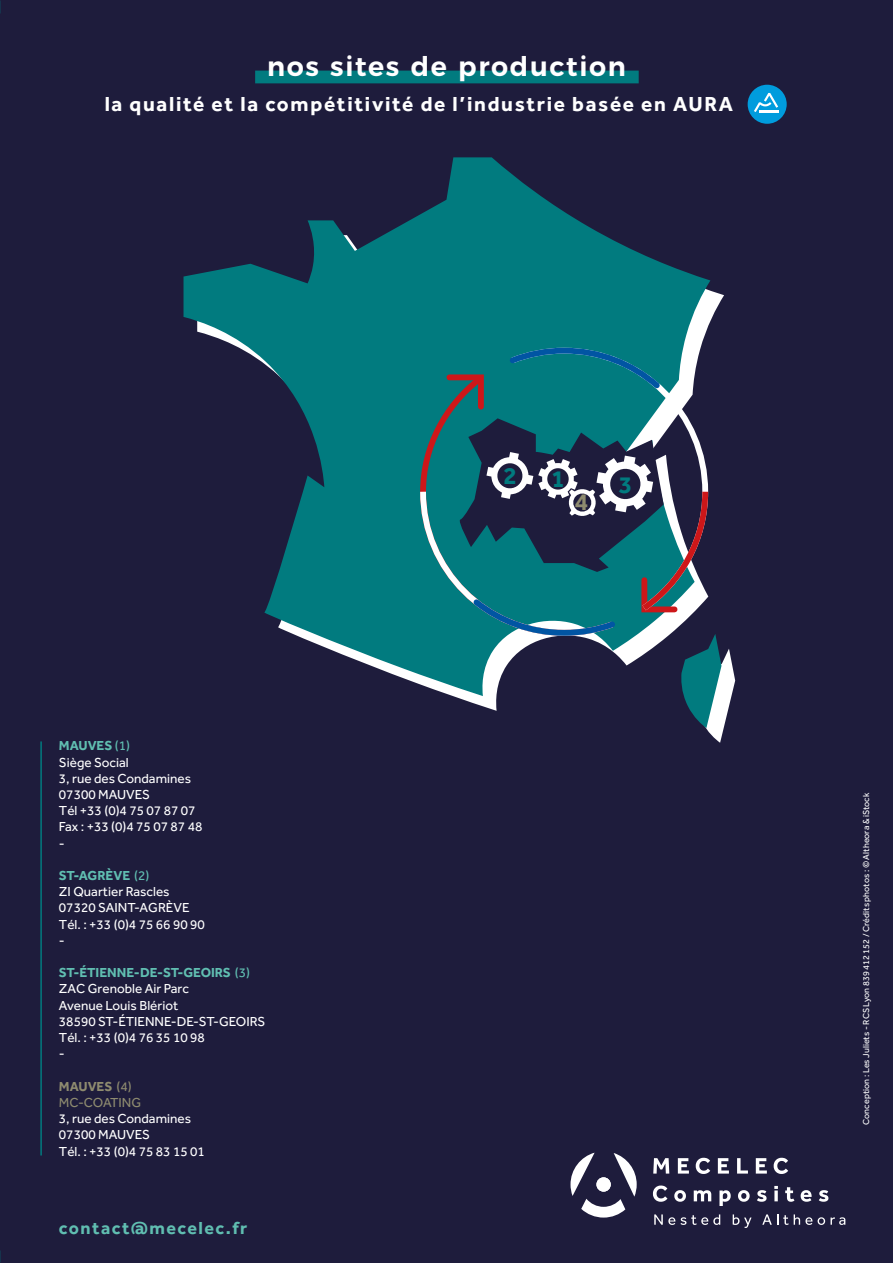
<style>
.page{position:relative;width:893px;height:1263px;background:#1e1c3c}
.page>*{position:absolute;margin:0;border:0;box-sizing:border-box;transform-origin:0 0}
.t1{font:600 27px "Montserrat";letter-spacing:.06em;color:#fff}
.t2{font:700 24.6px "Effra";color:#017b7f}
.t3{font:700 24.6px "Effra";color:#8e8b6f}
.t4{font:700 21px "Effra";letter-spacing:.08em;color:#fff}
.t5{font:700 18px "Effra";letter-spacing:.08em;color:#60beb1}
.t6{font:13.5px/16.2px "Effra";color:#fff}
.t7{font:13.5px/16.2px "Effra";color:#8e8b6f}
.t8{font:9px "Effra";color:#fff}
.s1{font-weight:700;color:#60beb1}
.s2{color:#60beb1}
.s3{font-weight:700}
</style>
<div class="page">
<svg style="left:654px;top:1214px;width:66px;height:11px"></svg>
<svg style="left:733px;top:1214px;width:18px;height:14px"></svg>
<svg style="left:762px;top:1214px;width:50px;height:11px"></svg>
<svg style="left:818px;top:1217px;width:27px;height:8px"></svg>
<svg style="left:653px;top:1158px;width:16px;height:15px"></svg>
<svg style="left:678px;top:1158px;width:11px;height:15px"></svg>
<svg style="left:696px;top:1158px;width:14px;height:16px"></svg>
<svg style="left:718px;top:1158px;width:11px;height:15px"></svg>
<svg style="left:737px;top:1158px;width:11px;height:15px"></svg>
<svg style="left:756px;top:1158px;width:11px;height:15px"></svg>
<svg style="left:774px;top:1158px;width:14px;height:16px"></svg>
<svg style="left:653px;top:1185px;width:14px;height:17px"></svg>
<svg style="left:674px;top:1190px;width:12px;height:12px"></svg>
<svg style="left:694px;top:1190px;width:17px;height:11px"></svg>
<svg style="left:719px;top:1190px;width:12px;height:16px"></svg>
<svg style="left:738px;top:1190px;width:12px;height:12px"></svg>
<svg style="left:757px;top:1190px;width:10px;height:12px"></svg>
<svg style="left:774px;top:1186px;width:4px;height:3px"></svg>
<svg style="left:774px;top:1190px;width:4px;height:11px"></svg>
<svg style="left:785px;top:1187px;width:9px;height:15px"></svg>
<svg style="left:801px;top:1190px;width:11px;height:12px"></svg>
<svg style="left:819px;top:1190px;width:9px;height:12px"></svg>
<svg style="left:570px;top:1153px;width:67px;height:64px"></svg>
<div style="left:596px;top:1177px;width:15px;height:15px;background:#fff;border-radius:50%"></div>
<div style="left:255px;top:71px;width:384px;height:12px;background:#017b7f"></div>
<hr style="left:40px;top:741px;width:2px;height:414px;background:#017b7f">
<div style="left:748px;top:85px;width:39px;height:39px;background:#009cdd;border-radius:50%"></div>
<svg style="left:754px;top:93px;width:25px;height:19px"></svg>
<svg style="left:684px;top:634px;width:51px;height:109px"></svg>
<svg style="left:184px;top:157px;width:526px;height:539px;fill:#017b7f"></svg>
<svg style="left:417px;top:345px;width:294px;height:294px;background:#2f7b82"></svg>
<svg style="left:468px;top:345px;width:197px;height:294px;background:#187f89"></svg>
<svg style="left:457px;top:418px;width:254px;height:198px"></svg>
<h1 class="t1" style="left:267px;top:44px;width:360px">nos sites de production</h1>
<h3 class="t4" style="left:105px;top:91px;width:630px">la qualité et la compétitivité de l’industrie basée en AURA</h3>
<p class="t6" style="left:59px;top:738px;width:145px"><span class="s1">MAUVES</span> <span class="s2">(1)<br></span>Siège Social<br>3, rue des Condamines<br>07300 MAUVES<br>Tél +33 (0)4 75 07 87 07<br>Fax : +33 (0)4 75 07 87 48 -</p>
<p class="t6" style="left:59px;top:867px;width:148px"><span class="s1">ST-AGRÈVE</span> <span class="s2">(2)<br></span>ZI Quartier Rascles<br>07320 SAINT-AGRÈVE<br>Tél. : +33 (0)4 75 66 90 90 -</p>
<p class="t6" style="left:59px;top:964px;width:208px"><span class="s1">ST-ÉTIENNE-DE-ST-GEOIRS</span> <span class="s2">(3)<br></span>ZAC Grenoble Air Parc<br>Avenue Louis Blériot<br>38590 ST-ÉTIENNE-DE-ST-GEOIRS<br>Tél. : +33 (0)4 76 35 10 98<br>-</p>
<p class="t7" style="left:59px;top:1078px;width:84px"><span class="s3">MAUVES</span> (4)<br>MC-COATING</p>
<p class="t6" style="left:59px;top:1110px;width:148px">3, rue des Condamines<br>07300 MAUVES<br>Tél. : +33 (0)4 75 83 15 01</p>
<h3 class="t5" style="left:59px;top:1217px;width:190px">contact@mecelec.fr</h3>
<h2 class="t2" style="left:504px;top:461px;width:15px">2</h2>
<h2 class="t2" style="left:552px;top:464px;width:15px">1</h2>
<h2 class="t3" style="left:575px;top:487px;width:15px">4</h2>
<h2 class="t2" style="left:619px;top:470px;width:15px">3</h2>
<p class="t8" style="left:861px;top:1124px;width:333px;rotate:-90deg">Conception : Les Juliets - RCS Lyon 839 412 152 / Crédits photos : © Altheora &amp; iStock</p>
</div>
